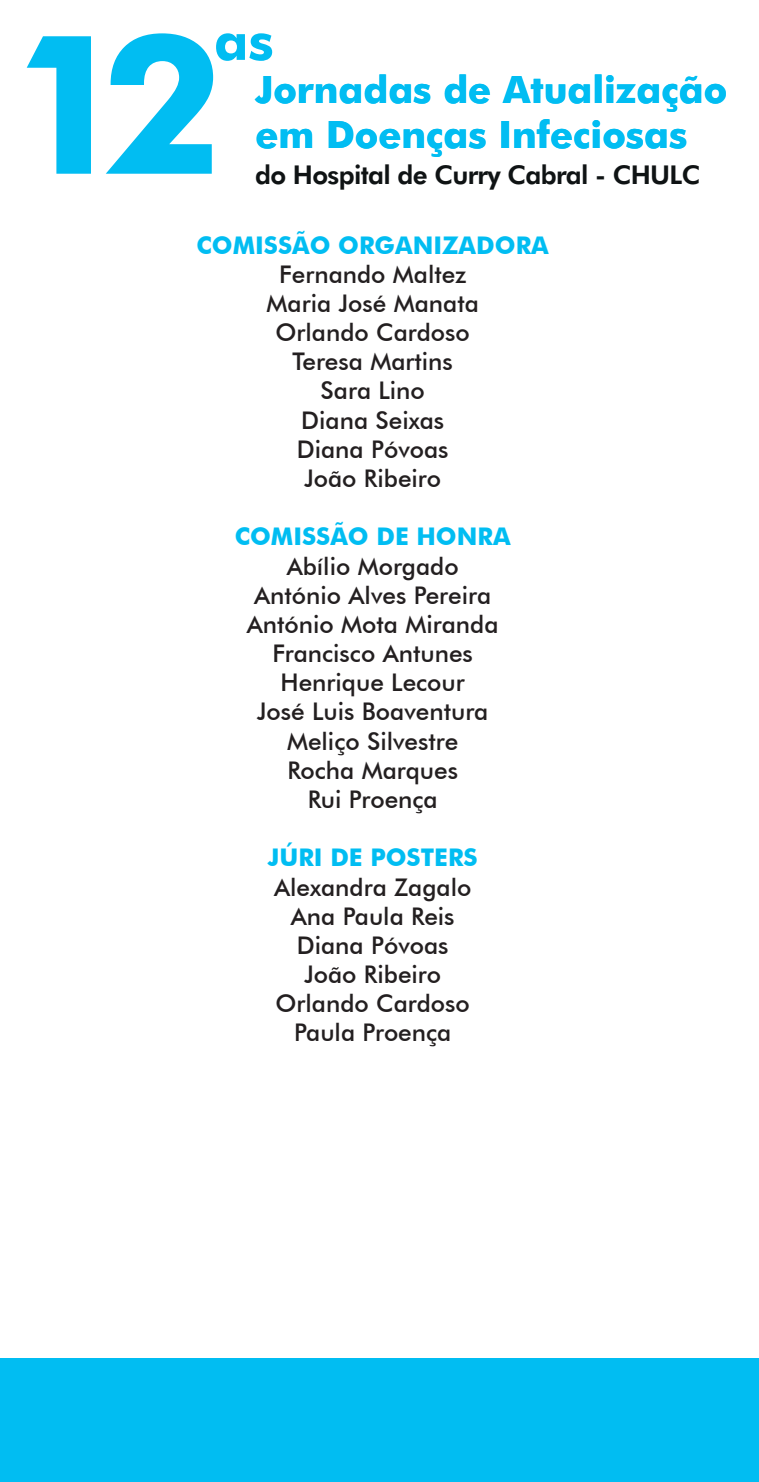
<style>
.page{position:relative;width:759px;height:1482px;background:#fff}
.page>*{position:absolute;margin:0;border:0;box-sizing:border-box;transform-origin:0 0}
.t1{font:700 194px "Futura BT";color:#01bdf2}
.t2{font:700 52px "Futura BT";color:#01bdf2}
.t3{font:700 37.75px/45.2px "Futura BT";color:#01bdf2}
.t4{font:800 26px "Futura BT";letter-spacing:-.025em;color:#0f1314}
.t5{font:500 24.25px/29.2px "Futura BT";color:#231f20;text-align:center}
.s1{font-weight:700;color:#01bdf2}
</style>
<div class="page">
<div style="left:0;top:1358px;width:758px;height:123px;background:#01bdf2"></div>
<p class="t2" style="left:214px;top:10px;width:61px">as</p>
<p class="t1" style="left:10px;top:-13px;width:215px">12</p>
<p class="t3" style="left:255px;top:66px;width:473px">Jornadas de Atualização em Doenças Infeciosas</p>
<p class="t4" style="left:255px;top:159px;width:446px">do Hospital de Curry Cabral - CHULC</p>
<p class="t5" style="left:196px;top:230px;width:353px"><span class="s1">COMISSÃO ORGANIZADORA<br></span>Fernando Maltez<br>Maria José Manata<br>Orlando Cardoso<br>Teresa Martins<br>Sara Lino<br>Diana Seixas<br>Diana Póvoas<br>João Ribeiro</p>
<p class="t5" style="left:235px;top:522px;width:277px"><span class="s1">COMISSÃO DE HONRA<br></span>Abílio Morgado<br>António Alves Pereira<br>António Mota Miranda<br>Francisco Antunes<br>Henrique Lecour<br>José Luis Boaventura<br>Meliço Silvestre<br>Rocha Marques<br>Rui Proença</p>
<p class="t5" style="left:268px;top:842px;width:211px"><span class="s1">JÚRI DE POSTERS<br></span>Alexandra Zagalo<br>Ana Paula Reis<br>Diana Póvoas<br>João Ribeiro<br>Orlando Cardoso<br>Paula Proença</p>
</div>
